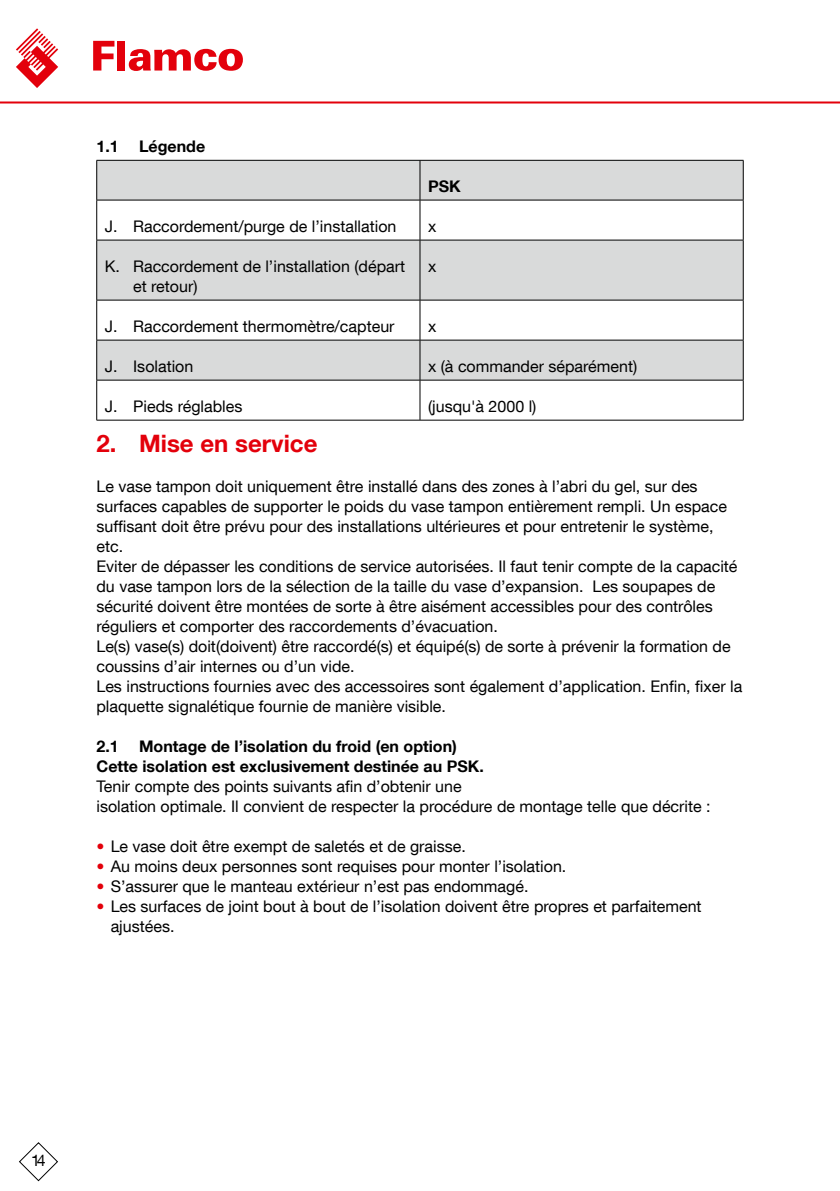
<style>
.page{position:relative;width:840px;height:1191px;background:#fff}
.page>*{position:absolute;margin:0;border:0;box-sizing:border-box;transform-origin:0 0}
.t1{font:700 24px "Helvetica Neue LT Com";color:#e3000b}
.t2{font:16px/20px "Helvetica Neue LT Com";color:#000}
.t3{font:700 16px/20px "Helvetica Neue LT Com";color:#000}
.s1{font-weight:700;color:#e3000b}
</style>
<div class="page">
<svg style="left:19px;top:1142px;width:39px;height:39px"></svg>
<svg style="left:93px;top:41px;width:21px;height:30px"></svg>
<div style="left:117px;top:41px;width:8px;height:30px;background:#e3000b"></div>
<svg style="left:129px;top:49px;width:114px;height:22px"></svg>
<svg style="left:16px;top:28px;width:42px;height:60px"></svg>
<hr style="left:0;top:101px;width:839px;height:2px;background:#e3000b">
<div style="left:97px;top:161px;width:645px;height:39px;background:#d9dada"></div>
<svg style="left:97px;top:201px;width:645px;height:219px"></svg>
<hr style="left:96px;top:160px;width:324px;height:1px;background:#000">
<hr style="left:96px;top:161px;width:1px;height:39px;background:#000">
<hr style="left:420px;top:160px;width:323px;height:1px;background:#000">
<hr style="left:419px;top:161px;width:1px;height:39px;background:#000">
<hr style="left:742px;top:161px;width:1px;height:39px;background:#000">
<hr style="left:96px;top:200px;width:324px;height:1px;background:#000">
<hr style="left:96px;top:200px;width:1px;height:40px;background:#000">
<hr style="left:420px;top:200px;width:323px;height:1px;background:#000">
<hr style="left:419px;top:200px;width:1px;height:40px;background:#000">
<hr style="left:742px;top:200px;width:1px;height:40px;background:#000">
<hr style="left:96px;top:240px;width:324px;height:1px;background:#000">
<hr style="left:96px;top:240px;width:1px;height:60px;background:#000">
<hr style="left:420px;top:240px;width:323px;height:1px;background:#000">
<hr style="left:419px;top:240px;width:1px;height:60px;background:#000">
<hr style="left:742px;top:240px;width:1px;height:60px;background:#000">
<hr style="left:96px;top:300px;width:324px;height:1px;background:#000">
<hr style="left:96px;top:300px;width:1px;height:40px;background:#000">
<hr style="left:420px;top:300px;width:323px;height:1px;background:#000">
<hr style="left:419px;top:300px;width:1px;height:40px;background:#000">
<hr style="left:742px;top:300px;width:1px;height:40px;background:#000">
<hr style="left:96px;top:340px;width:324px;height:1px;background:#000">
<hr style="left:96px;top:340px;width:1px;height:40px;background:#000">
<hr style="left:420px;top:340px;width:323px;height:1px;background:#000">
<hr style="left:419px;top:340px;width:1px;height:40px;background:#000">
<hr style="left:742px;top:340px;width:1px;height:40px;background:#000">
<hr style="left:96px;top:380px;width:324px;height:1px;background:#000">
<hr style="left:96px;top:380px;width:1px;height:40px;background:#000">
<hr style="left:420px;top:380px;width:323px;height:1px;background:#000">
<hr style="left:419px;top:380px;width:1px;height:40px;background:#000">
<hr style="left:742px;top:380px;width:1px;height:40px;background:#000">
<hr style="left:96px;top:420px;width:324px;height:1px;background:#000">
<hr style="left:420px;top:420px;width:323px;height:1px;background:#000">
<p class="t3" style="left:96px;top:136px;width:24px">1.1</p>
<p class="t3" style="left:139px;top:136px;width:68px">Légende</p>
<p class="t3" style="left:428px;top:176px;width:34px">PSK</p>
<p class="t2" style="left:105px;top:216px;width:293px">J. Raccordement/purge de l’installation</p>
<p class="t2" style="left:428px;top:216px;width:10px">x</p>
<p class="t2" style="left:133px;top:256px;width:273px;text-indent:-28px">K. Raccordement de l’installation (départ et retour)</p>
<p class="t2" style="left:428px;top:256px;width:10px">x</p>
<p class="t2" style="left:105px;top:316px;width:291px">J. Raccordement thermomètre/capteur</p>
<p class="t2" style="left:428px;top:316px;width:10px">x</p>
<p class="t2" style="left:105px;top:356px;width:90px">J. Isolation</p>
<p class="t2" style="left:428px;top:356px;width:210px">x (à commander séparément)</p>
<p class="t2" style="left:105px;top:396px;width:139px">J. Pieds réglables</p>
<p class="t2" style="left:428px;top:396px;width:110px">(jusqu'à 2000 l)</p>
<h1 class="t1" style="left:96px;top:428px;width:222px">2. Mise en service</h1>
<p class="t2" style="left:96px;top:476px;width:647px">Le vase tampon doit uniquement être installé dans des zones à l’abri du gel, sur des surfaces capables de supporter le poids du vase tampon entièrement rempli. Un espace suffisant doit être prévu pour des installations ultérieures et pour entretenir le système, etc.<br>Eviter de dépasser les conditions de service autorisées. Il faut tenir compte de la capacité du vase tampon lors de la sélection de la taille du vase d’expansion. Les soupapes de sécurité doivent être montées de sorte à être aisément accessibles pour des contrôles réguliers et comporter des raccordements d’évacuation.<br>Le(s) vase(s) doit(doivent) être raccordé(s) et équipé(s) de sorte à prévenir la formation de coussins d’air internes ou d’un vide.<br>Les instructions fournies avec des accessoires sont également d’application. Enfin, fixer la plaquette signalétique fournie de manière visible.</p>
<p class="t3" style="left:96px;top:736px;width:24px">2.1</p>
<p class="t3" style="left:96px;top:736px;width:388px;text-indent:43px">Montage de l’isolation du froid (en option)<br>Cette isolation est exclusivement destinée au PSK.</p>
<p class="t2" style="left:96px;top:776px;width:615px">Tenir compte des points suivants afin d’obtenir une<br>isolation optimale. Il convient de respecter la procédure de montage telle que décrite :</p>
<p class="t2" style="left:96px;top:836px;width:370px"><span class="s1">•</span> Le vase doit être exempt de saletés et de graisse.</p>
<p class="t2" style="left:96px;top:856px;width:471px"><span class="s1">•</span> Au moins deux personnes sont requises pour monter l’isolation.</p>
<p class="t2" style="left:96px;top:876px;width:433px"><span class="s1">•</span> S’assurer que le manteau extérieur n’est pas endommagé.</p>
<p class="t2" style="left:111px;top:896px;width:592px;text-indent:-14px"><span class="s1">•</span> Les surfaces de joint bout à bout de l’isolation doivent être propres et parfaitement ajustées.</p>
<p class="t2" style="left:31px;top:1149px;width:16px">14</p>
</div>
